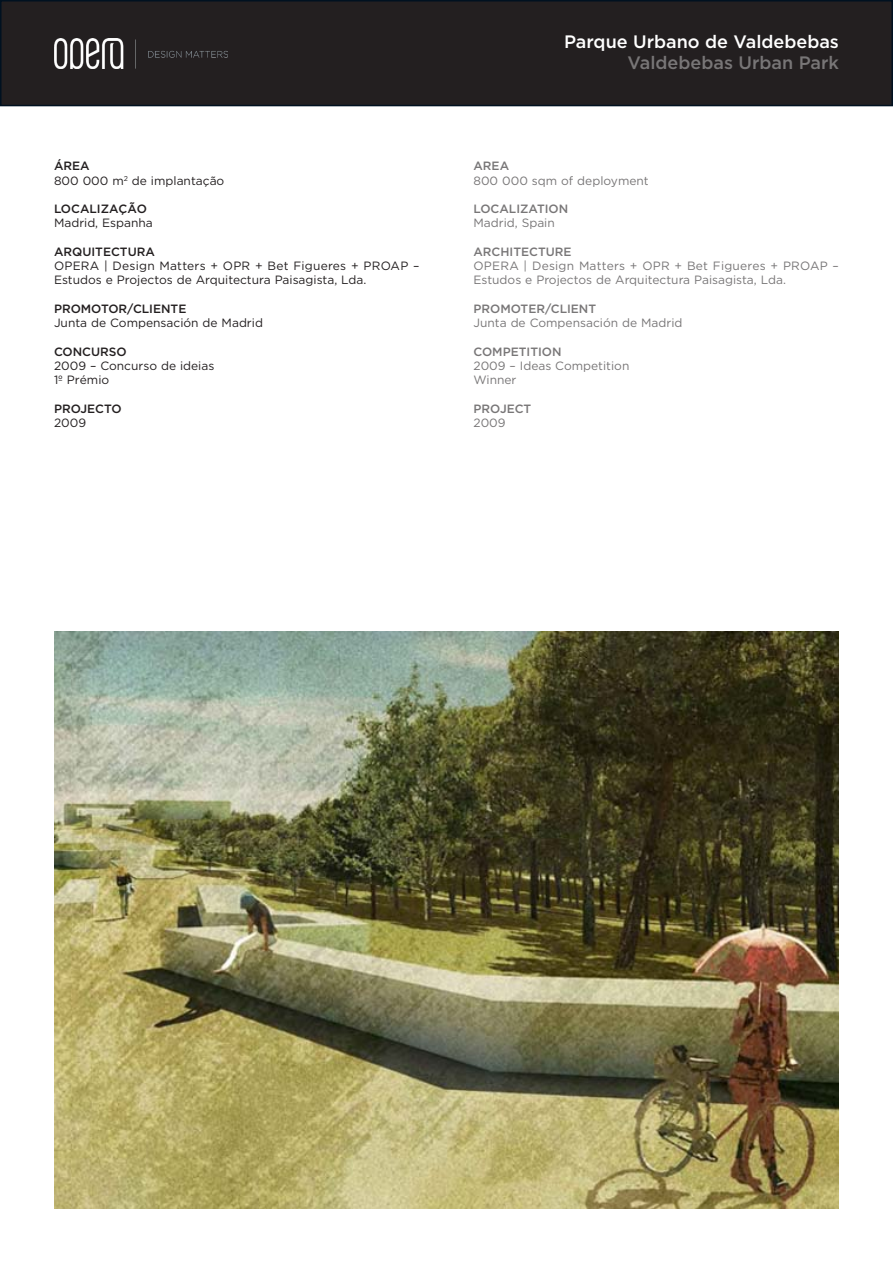
<style>
.page{position:relative;width:893px;height:1263px;background:#fff}
.page>*{position:absolute;margin:0;border:0;box-sizing:border-box;transform-origin:0 0}
.t1{font:500 18px "Gotham HTF";color:#fff}
.t2{font:500 18px "Gotham HTF";color:#787677}
.txt8_med{font:12px/14.2px "Gotham HTF";color:#231f20}
.txt8_med-2{font:12px/14.2px "Gotham HTF";color:#787677}
.txt8_med-3{font:500 12px "Gotham HTF";color:#787677}
.txt8_med-4{font:500 12px "Gotham HTF";color:#231f20}
</style>
<div class="page">
<div style="left:1px;top:1px;width:891px;height:105px;background:#231f20"></div>
<div style="left:0;top:0;width:893px;height:106px;border:2px solid #001120"></div>
<img style="left:54px;top:38px;width:174px;height:30px">
<img style="left:54px;top:631px;width:785px;height:578px">
<p class="txt8_med-4" style="left:54px;top:159px;width:37px">ÁREA</p>
<p class="txt8_med" style="left:54px;top:173px;width:172px">800 000 m<sup>2</sup> de implantação</p>
<p class="txt8_med-4" style="left:54px;top:202px;width:95px">LOCALIZAÇÃO</p>
<p class="txt8_med" style="left:54px;top:216px;width:100px">Madrid, Espanha</p>
<p class="txt8_med-4" style="left:54px;top:245px;width:102px">ARQUITECTURA</p>
<p class="txt8_med" style="left:54px;top:259px;width:367px">OPERA | Design Matters + OPR + Bet Figueres + PROAP –<br>Estudos e Projectos de Arquitectura Paisagista, Lda.</p>
<p class="txt8_med-4" style="left:54px;top:302px;width:134px">PROMOTOR/CLIENTE</p>
<p class="txt8_med" style="left:54px;top:316px;width:210px">Junta de Compensación de Madrid</p>
<p class="txt8_med-4" style="left:54px;top:345px;width:74px">CONCURSO</p>
<p class="txt8_med" style="left:54px;top:358px;width:162px">2009 – Concurso de ideias</p>
<p class="txt8_med" style="left:54px;top:373px;width:57px">1º Prémio</p>
<p class="txt8_med-4" style="left:54px;top:402px;width:69px">PROJECTO</p>
<p class="txt8_med" style="left:54px;top:415px;width:34px">2009</p>
<p class="t1" style="left:564px;top:31px;width:276px">Parque Urbano de Valdebebas</p>
<p class="t2" style="left:628px;top:53px;width:213px">Valdebebas Urban Park</p>
<p class="txt8_med-3" style="left:473px;top:159px;width:37px">AREA</p>
<p class="txt8_med-2" style="left:473px;top:173px;width:177px">800 000 sqm of deployment</p>
<p class="txt8_med-3" style="left:473px;top:202px;width:96px">LOCALIZATION</p>
<p class="txt8_med-2" style="left:473px;top:216px;width:83px">Madrid, Spain</p>
<p class="txt8_med-3" style="left:473px;top:245px;width:100px">ARCHITECTURE</p>
<p class="txt8_med-2" style="left:473px;top:259px;width:367px">OPERA | Design Matters + OPR + Bet Figueres + PROAP –<br>Estudos e Projectos de Arquitectura Paisagista, Lda.</p>
<p class="txt8_med-3" style="left:473px;top:302px;width:124px">PROMOTER/CLIENT</p>
<p class="txt8_med-2" style="left:473px;top:316px;width:210px">Junta de Compensación de Madrid</p>
<p class="txt8_med-3" style="left:473px;top:345px;width:90px">COMPETITION</p>
<p class="txt8_med-2" style="left:473px;top:358px;width:157px">2009 – Ideas Competition</p>
<p class="txt8_med-2" style="left:473px;top:373px;width:45px">Winner</p>
<p class="txt8_med-3" style="left:473px;top:402px;width:59px">PROJECT</p>
<p class="txt8_med-2" style="left:473px;top:415px;width:34px">2009</p>
</div>
